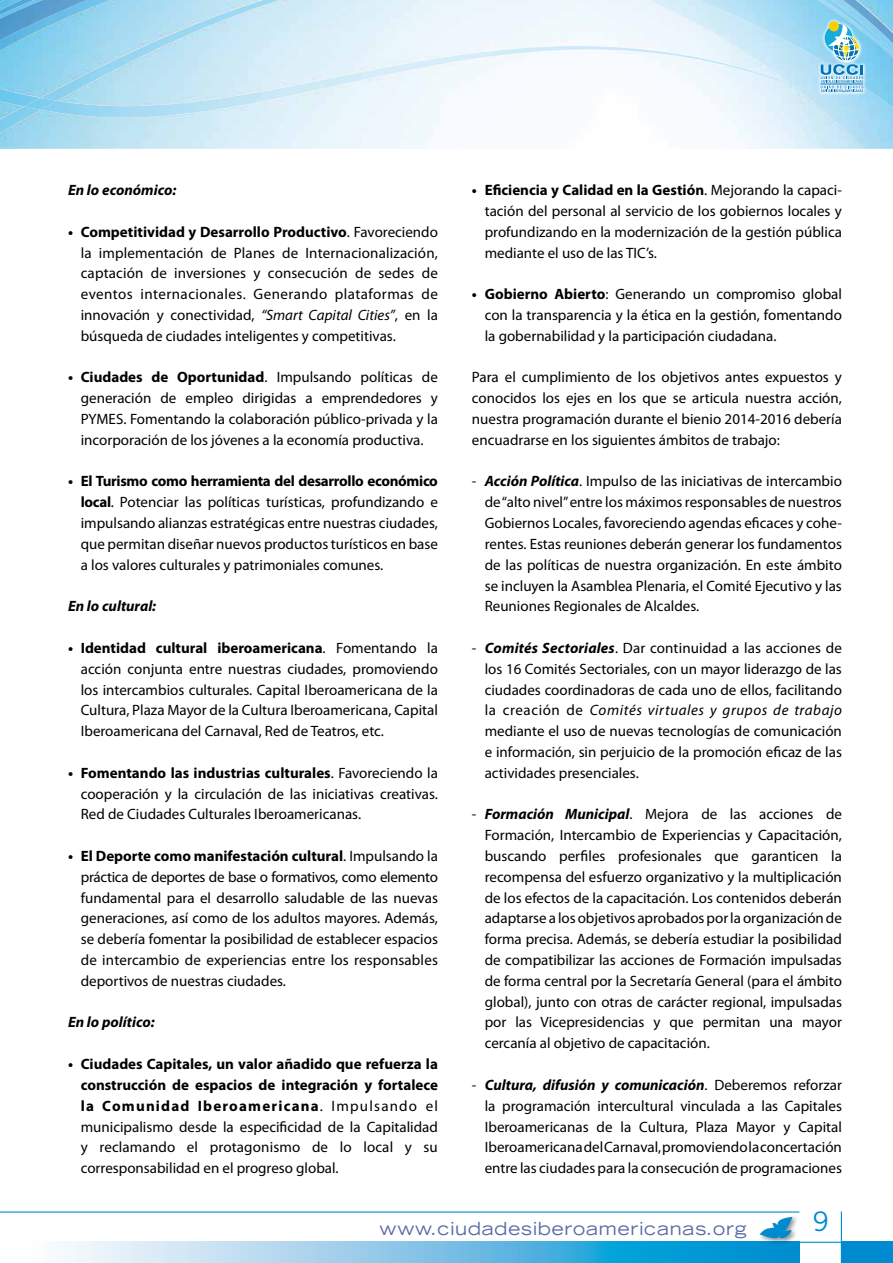
<style>
.page{position:relative;width:893px;height:1263px;background:#fff}
.page>*{position:absolute;margin:0;border:0;box-sizing:border-box;transform-origin:0 0}
.t1{font:27px "Trade Gothic LT Std";color:#008bd0}
.t2{font:expanded 18px "Trade Gothic LT Std";letter-spacing:.045em;color:#596ba6}
.t3{font:15px/20.9px "Myriad Pro";color:#000;text-align:justify}
.t4{font:italic 700 15px "Myriad Pro";color:#000}
.s1{font-weight:700}
.s2{font-style:italic}
.s3{font-weight:700;font-style:italic}
</style>
<div class="page">
<img style="left:0;top:0;width:893px;height:89px">
<img style="left:0;top:89px;width:41px;height:44px">
<img style="left:41px;top:46px;width:852px;height:94px">
<img style="left:24px;top:98px;width:33px;height:12px">
<img style="left:40px;top:0;width:686px;height:101px">
<svg style="left:63px;top:1242px;width:736px;height:21px;background:#73c1e6"></svg>
<div style="left:757px;top:1214px;width:41px;height:30px;background:#000;opacity:.45"></div>
<svg style="left:759px;top:1217px;width:34px;height:22px"></svg>
<hr style="left:841px;top:1211px;width:1px;height:52px;background:#008bd0">
<hr style="left:799px;top:1242px;width:94px;height:1px;background:#008bd0">
<hr style="left:0;top:1211px;width:799px;height:1px;background:#008bd0">
<div style="left:841px;top:1242px;width:52px;height:21px;background:#008bd0"></div>
<svg style="left:816px;top:17px;width:49px;height:78px"></svg>
<div style="left:829px;top:21px;width:10px;height:10px;background:#fecc00;border-radius:50%"></div>
<svg style="left:821px;top:24px;width:42px;height:68px;background:#91c9dc"></svg>
<p class="t4" style="left:68px;top:182px;width:110px">En lo económico:</p>
<p class="t3" style="left:81px;top:222px;width:359px;text-indent:-13px"><span class="s1">• Competitividad y Desarrollo Productivo</span>. Favoreciendo la implementación de Planes de Internacionalización, captación de inversiones y consecución de sedes de eventos internacionales. Generando plataformas de innovación y conectividad, <span class="s2">“Smart Capital Cities”</span>, en la búsqueda de ciudades inteligentes y competitivas.</p>
<p class="t3" style="left:81px;top:367px;width:359px;text-indent:-13px"><span class="s3">•</span> <span class="s1">Ciudades de Oportunidad</span>. Impulsando políticas de generación de empleo dirigidas a emprendedores y PYMES. Fomentando la colaboración público-privada y la incorporación de los jóvenes a la economía productiva.</p>
<p class="t3" style="left:81px;top:471px;width:359px;text-indent:-13px"><span class="s1">• El Turismo como herramienta del desarrollo económico local</span>. Potenciar las políticas turísticas, profundizando e impulsando alianzas estratégicas entre nuestras ciudades, que permitan diseñar nuevos productos turísticos en base a los valores culturales y patrimoniales comunes.</p>
<p class="t4" style="left:68px;top:598px;width:90px">En lo cultural:</p>
<p class="t3" style="left:81px;top:638px;width:359px;text-indent:-13px"><span class="s3">•</span> <span class="s1">Identidad cultural iberoamericana</span>. Fomentando la acción conjunta entre nuestras ciudades, promoviendo los intercambios culturales. Capital Iberoamericana de la Cultura, Plaza Mayor de la Cultura Iberoamericana, Capital Iberoamericana del Carnaval, Red de Teatros, etc.</p>
<p class="t3" style="left:81px;top:763px;width:359px;text-indent:-13px"><span class="s3">•</span> <span class="s1">Fomentando las industrias culturales</span>. Favoreciendo la cooperación y la circulación de las iniciativas creativas.<br>Red de Ciudades Culturales Iberoamericanas.</p>
<p class="t3" style="left:81px;top:846px;width:359px;text-indent:-13px"><span class="s3">•</span> <span class="s1">El Deporte como manifestación cultural</span>. Impulsando la práctica de deportes de base o formativos, como elemento fundamental para el desarrollo saludable de las nuevas generaciones, así como de los adultos mayores. Además, se debería fomentar la posibilidad de establecer espacios de intercambio de experiencias entre los responsables deportivos de nuestras ciudades.</p>
<p class="t4" style="left:68px;top:1014px;width:88px">En lo político:</p>
<p class="t3" style="left:81px;top:1054px;width:359px;text-indent:-13px"><span class="s1">• Ciudades Capitales, un valor añadido que refuerza la construcción de espacios de integración y fortalece la Comunidad Iberoamericana</span>. Impulsando el municipalismo desde la especificidad de la Capitalidad y reclamando el protagonismo de lo local y su corresponsabilidad en el progreso global.</p>
<p class="t3" style="left:485px;top:180px;width:359px;text-indent:-13px"><span class="s1">• Eficiencia y Calidad en la Gestión</span>. Mejorando la capaci&shy;tación del personal al servicio de los gobiernos locales y profundizando en la modernización de la gestión pública mediante el uso de las TIC’s.</p>
<p class="t3" style="left:485px;top:284px;width:359px;text-indent:-13px"><span class="s1">• Gobierno Abierto</span>: Generando un compromiso global con la transparencia y la ética en la gestión, fomentando la gobernabilidad y la participación ciudadana.</p>
<p class="t3" style="left:472px;top:367px;width:371px">Para el cumplimiento de los objetivos antes expuestos y conocidos los ejes en los que se articula nuestra acción, nuestra programación durante el bienio 2014-2016 debería encuadrarse en los siguientes ámbitos de trabajo:</p>
<p class="t3" style="left:485px;top:471px;width:359px;text-indent:-13px">- <span class="s3">Acción Política</span>. Impulso de las iniciativas de intercambio de “alto nivel” entre los máximos responsables de nuestros Gobiernos Locales, favoreciendo agendas eficaces y cohe&shy;rentes. Estas reuniones deberán generar los fundamentos de las políticas de nuestra organización. En este ámbito se incluyen la Asamblea Plenaria, el Comité Ejecutivo y las Reuniones Regionales de Alcaldes.</p>
<p class="t3" style="left:485px;top:638px;width:359px;text-indent:-13px">- <span class="s3">Comités Sectoriales</span>. Dar continuidad a las acciones de los 16 Comités Sectoriales, con un mayor liderazgo de las ciudades coordinadoras de cada uno de ellos, facilitando la creación de <span class="s2">Comités virtuales y grupos de trabajo </span>mediante el uso de nuevas tecnologías de comunicación e información, sin perjuicio de la promoción eficaz de las actividades presenciales.</p>
<p class="t3" style="left:485px;top:804px;width:359px;text-indent:-13px">- <span class="s3">Formación Municipal</span>. Mejora de las acciones de Formación, Intercambio de Experiencias y Capacitación, buscando perfiles profesionales que garanticen la recompensa del esfuerzo organizativo y la multiplicación de los efectos de la capacitación. Los contenidos deberán adaptarse a los objetivos aprobados por la organización de forma precisa. Además, se debería estudiar la posibilidad de compatibilizar las acciones de Formación impulsadas de forma central por la Secretaría General (para el ámbito global), junto con otras de carácter regional, impulsadas por las Vicepresidencias y que permitan una mayor cercanía al objetivo de capacitación.</p>
<p class="t3" style="left:485px;top:1075px;width:359px;text-indent:-13px">- <span class="s3">Cultura, difusión y comunicación</span>. Deberemos reforzar la programación intercultural vinculada a las Capitales Iberoamericanas de la Cultura, Plaza Mayor y Capital Iberoamericana del Carnaval, promoviendo la concertación entre las ciudades para la consecución de programaciones</p>
<p class="t2" style="left:379px;top:1217px;width:369px">www.ciudadesiberoamericanas.org</p>
<h1 class="t1" style="left:812px;top:1205px;width:18px">9</h1>
</div>
